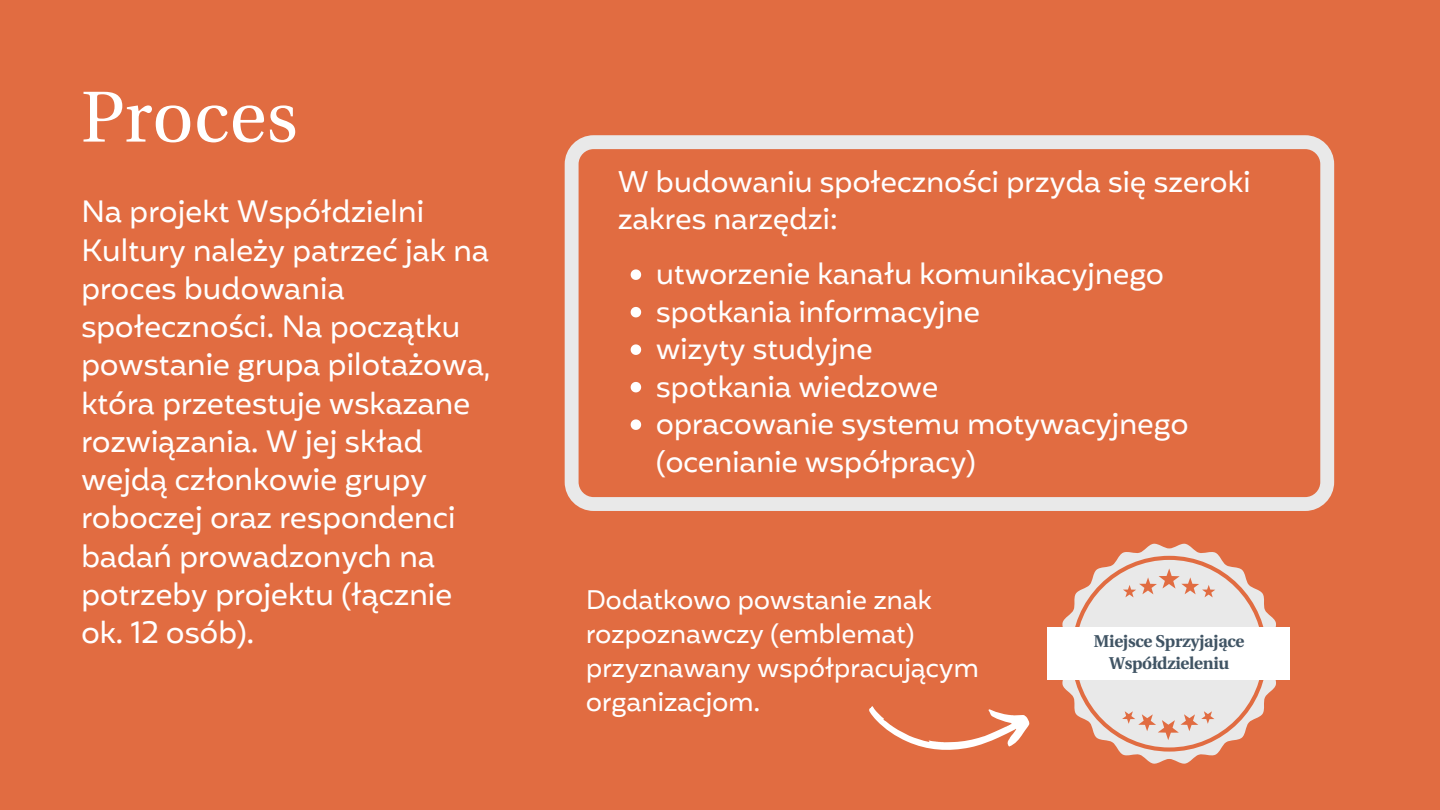
<style>
.page{position:relative;width:1440px;height:810px;background:#e16c41}
.page>*{position:absolute;margin:0;border:0;box-sizing:border-box;transform-origin:0 0}
.t1{font:72px "Heuristica";color:#fff}
.t2{font:30px/38.2px "Mohr";letter-spacing:-.015em;color:#fff}
.t3{font:29px/37.5px "Mohr";letter-spacing:-.015em;color:#fff}
.t4{font:26.1px/33.8px "Mohr";letter-spacing:-.015em;color:#fff}
.t5{font:700 17.1px/21.8px "Heuristica";letter-spacing:-.015em;color:#405464;text-align:center}
</style>
<div class="page">
<svg style="left:1062px;top:543px;width:214px;height:221px"></svg>
<svg style="left:1075px;top:560px;width:188px;height:187px"></svg>
<div style="left:1047px;top:627px;width:243px;height:53px;background:#fff"></div>
<svg style="left:869px;top:706px;width:161px;height:44px"></svg>
<svg style="left:565px;top:135px;width:769px;height:376px"></svg>
<svg style="left:631px;top:269px;width:10px;height:11px"></svg>
<svg style="left:631px;top:307px;width:10px;height:10px"></svg>
<svg style="left:631px;top:344px;width:10px;height:11px"></svg>
<svg style="left:631px;top:382px;width:10px;height:10px"></svg>
<svg style="left:631px;top:419px;width:10px;height:11px"></svg>
<h1 class="t1" style="left:81px;top:88px;width:218px">Proces</h1>
<p class="t2" style="left:81px;top:193px;width:411px">Na projekt Współdzielni<br>Kultury należy patrzeć jak na proces budowania społeczności. Na początku powstanie grupa pilotażowa, która przetestuje wskazane rozwiązania. W jej skład wejdą członkowie grupy roboczej oraz respondenci badań prowadzonych na potrzeby projektu (łącznie ok. 12 osób).</p>
<p class="t3" style="left:618px;top:163px;width:634px">W budowaniu społeczności przyda się szeroki zakres narzędzi:</p>
<p class="t3" style="left:656px;top:256px;width:534px">utworzenie kanału komunikacyjnego spotkania informacyjne<br>wizyty studyjne<br>spotkania wiedzowe<br>opracowanie systemu motywacyjnego (ocenianie współpracy)</p>
<p class="t4" style="left:586px;top:583px;width:395px">Dodatkowo powstanie znak rozpoznawczy (emblemat) przyznawany współpracującym organizacjom.</p>
<p class="t5" style="left:1094px;top:632px;width:152px">Miejsce Sprzyjające<br>Współdzieleniu</p>
</div>
